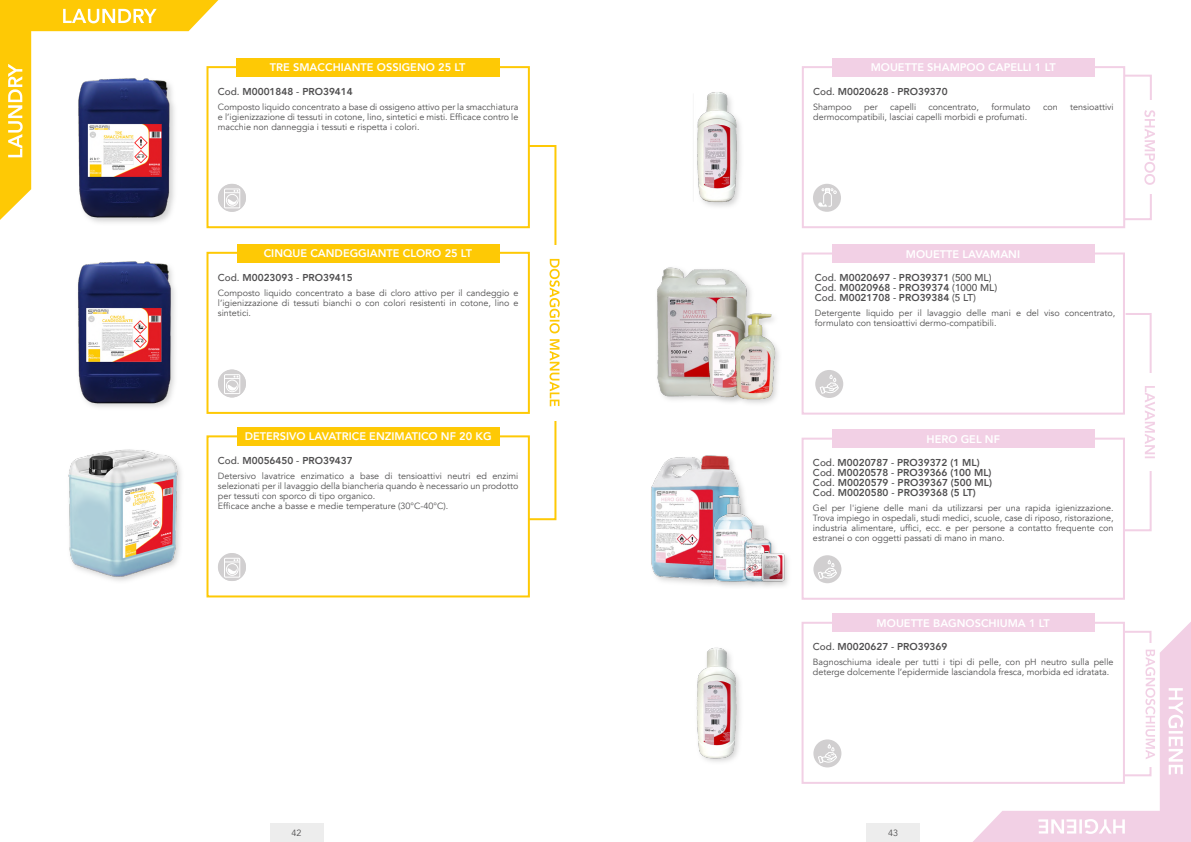
<style>
.page{position:relative;width:1191px;height:842px;background:#fff}
.page>*{position:absolute;margin:0;border:0;box-sizing:border-box;transform-origin:0 0}
.t1{font:800 11px "Avenir";color:#fff}
.t2{font:800 10px/10px "Avenir";color:#4f4e4f}
.t3{font:9px/10px "Avenir";color:#4f4e4f}
.s1{font-weight:500}
</style>
<div class="page">
<div style="left:270px;top:823px;width:53px;height:19px;background:#ededed"></div>
<div style="left:866px;top:823px;width:54px;height:19px;background:#ededed"></div>
<svg style="left:0;top:0;width:218px;height:220px"></svg>
<svg style="left:8px;top:64px;width:15px;height:93px"></svg>
<svg style="left:63px;top:9px;width:94px;height:14px"></svg>
<svg style="left:973px;top:621px;width:218px;height:221px;fill:#f2d0e5"></svg>
<div style="left:802px;top:66px;width:323px;height:162px;background:#fff;border:2px solid #f2d0e5"></div>
<div style="left:832px;top:58px;width:262px;height:19px;background:#f2d0e5"></div>
<div style="left:813px;top:184px;width:28px;height:28px;background:#d1cfd0;border-radius:50%"></div>
<img style="left:697px;top:92px;width:44px;height:115px">
<svg style="left:1122px;top:74px;width:33px;height:147px"></svg>
<svg style="left:817px;top:188px;width:20px;height:41px"></svg>
<div style="left:801px;top:252px;width:324px;height:163px;background:#fff;border:2px solid #f2d0e5"></div>
<div style="left:832px;top:244px;width:262px;height:19px;background:#f2d0e5"></div>
<div style="left:655px;top:265px;width:99px;height:138px;background:#c6c6c6;opacity:.75"></div>
<img style="left:657px;top:267px;width:93px;height:131px">
<div style="left:705px;top:295px;width:48px;height:110px;background:#c6c6c6;opacity:.75"></div>
<img style="left:705px;top:295px;width:43px;height:104px">
<div style="left:815px;top:370px;width:28px;height:28px;background:#d1cfd0;border-radius:50%"></div>
<svg style="left:820px;top:374px;width:18px;height:20px"></svg>
<div style="left:801px;top:438px;width:324px;height:162px;background:#fff;border:2px solid #f2d0e5"></div>
<div style="left:832px;top:430px;width:262px;height:18px;background:#f2d0e5"></div>
<svg style="left:1154px;top:386px;width:1px;height:73px"></svg>
<svg style="left:1122px;top:312px;width:32px;height:220px"></svg>
<div style="left:801px;top:622px;width:324px;height:162px;background:#fff;border:2px solid #f2d0e5"></div>
<div style="left:832px;top:614px;width:262px;height:18px;background:#f2d0e5"></div>
<div style="left:1141px;top:643px;width:17px;height:123px;background:#fff"></div>
<svg style="left:1122px;top:630px;width:33px;height:147px"></svg>
<div style="left:813px;top:739px;width:28px;height:28px;background:#d1cfd0;border-radius:50%"></div>
<svg style="left:818px;top:744px;width:19px;height:21px"></svg>
<div style="left:732px;top:311px;width:50px;height:96px;background:#fefefe"></div>
<img style="left:733px;top:310px;width:46px;height:94px">
<img style="left:651px;top:455px;width:91px;height:129px">
<div style="left:712px;top:492px;width:50px;height:97px;background:#c6c6c6;opacity:.75"></div>
<img style="left:710px;top:487px;width:46px;height:98px">
<div style="left:741px;top:523px;width:37px;height:66px;background:#c6c6c6;opacity:.75"></div>
<img style="left:736px;top:520px;width:41px;height:63px">
<div style="left:758px;top:551px;width:33px;height:38px;background:#c6c6c6;opacity:.75"></div>
<img style="left:759px;top:552px;width:28px;height:31px">
<img style="left:696px;top:647px;width:45px;height:115px">
<div style="left:813px;top:555px;width:28px;height:28px;background:#d1cfd0;border-radius:50%"></div>
<svg style="left:818px;top:560px;width:19px;height:21px"></svg>
<svg style="left:1168px;top:688px;width:15px;height:86px"></svg>
<svg style="left:1038px;top:819px;width:86px;height:15px"></svg>
<svg style="left:525px;top:145px;width:35px;height:376px"></svg>
<div style="left:206px;top:66px;width:324px;height:162px;background:#fff;border:2px solid #fec905"></div>
<div style="left:236px;top:58px;width:264px;height:19px;background:#fec905"></div>
<div style="left:206px;top:252px;width:324px;height:162px;background:#fff;border:2px solid #fec905"></div>
<div style="left:237px;top:244px;width:262px;height:18px;background:#fec905"></div>
<svg style="left:218px;top:369px;width:28px;height:28px"></svg>
<img style="left:47px;top:72px;width:152px;height:151px">
<img style="left:78px;top:261px;width:97px;height:146px">
<div style="left:218px;top:184px;width:28px;height:28px;background:#d1cfd0;border-radius:50%"></div>
<svg style="left:226px;top:190px;width:15px;height:17px"></svg>
<div style="left:224px;top:189px;width:16px;height:19px;border:1px solid #fff"></div>
<div style="left:218px;top:370px;width:28px;height:27px;background:#d1cfd0;border-radius:50%"></div>
<svg style="left:226px;top:375px;width:15px;height:17px"></svg>
<div style="left:224px;top:374px;width:16px;height:20px;border:1px solid #fff"></div>
<div style="left:206px;top:435px;width:324px;height:162px;background:#fff;border:2px solid #fec905"></div>
<div style="left:237px;top:427px;width:262px;height:19px;background:#fec905"></div>
<div style="left:218px;top:553px;width:28px;height:28px;background:#d1cfd0;border-radius:50%"></div>
<svg style="left:226px;top:559px;width:15px;height:17px"></svg>
<div style="left:224px;top:558px;width:16px;height:19px;border:1px solid #fff"></div>
<img style="left:68px;top:449px;width:113px;height:132px">
<p class="t1" style="left:270px;top:59px;width:197px">TRE SMACCHIANTE OSSIGENO 25 LT</p>
<p class="t2" style="left:218px;top:86px;width:136px"><span class="s1">Cod.</span> M0001848 <span class="s1">-</span> PRO39414</p>
<p class="t3" style="left:218px;top:102px;width:302px;text-align:justify">Composto liquido concentrato a base di ossigeno attivo per la smacchiatura e l’igienizzazione di tessuti in cotone, lino, sintetici e misti. Efficace contro le macchie non danneggia i tessuti e rispetta i colori.</p>
<p class="t1" style="left:264px;top:244px;width:210px">CINQUE CANDEGGIANTE CLORO 25 LT</p>
<p class="t2" style="left:218px;top:272px;width:136px"><span class="s1">Cod.</span> M0023093 <span class="s1">-</span> PRO39415</p>
<p class="t3" style="left:218px;top:288px;width:302px;text-align:justify">Composto liquido concentrato a base di cloro attivo per il candeggio e l’igienizzazione di tessuti bianchi o con colori resistenti in cotone, lino e sintetici.</p>
<p class="t1" style="left:245px;top:428px;width:248px">DETERSIVO LAVATRICE ENZIMATICO NF 20 KG</p>
<p class="t2" style="left:218px;top:456px;width:136px"><span class="s1">Cod.</span> M0056450 <span class="s1">-</span> PRO39437</p>
<p class="t3" style="left:218px;top:471px;width:302px">Detersivo lavatrice enzimatico a base di tensioattivi neutri ed enzimi selezionati per il lavaggio della biancheria quando è necessario un prodotto per tessuti con sporco di tipo organico.<br>Efficace anche a basse e medie temperature (30°C-40°C).</p>
<p class="t1" style="left:870px;top:59px;width:186px">MOUETTE SHAMPOO CAPELLI 1 LT</p>
<p class="t2" style="left:813px;top:86px;width:136px"><span class="s1">Cod.</span> M0020628 <span class="s1">-</span> PRO39370</p>
<p class="t3" style="left:813px;top:102px;width:40px">Shampoo</p>
<p class="t3" style="left:864px;top:102px;width:15px">per</p>
<p class="t3" style="left:890px;top:102px;width:27px">capelli</p>
<p class="t3" style="left:928px;top:102px;width:52px">concentrato,</p>
<p class="t3" style="left:991px;top:102px;width:40px">formulato</p>
<p class="t3" style="left:1043px;top:102px;width:16px">con</p>
<p class="t3" style="left:1070px;top:102px;width:45px">tensioattivi</p>
<p class="t3" style="left:813px;top:112px;width:215px">dermocompatibili, lasciai capelli morbidi e profumati.</p>
<p class="t1" style="left:906px;top:245px;width:116px">MOUETTE LAVAMANI</p>
<p class="t2" style="left:815px;top:273px;width:184px"><span class="s1">Cod.</span> M0020697 <span class="s1">-</span> PRO39371 <span class="s1">(500 ML)<br>Cod.</span> M0020968 <span class="s1">-</span> PRO39374 <span class="s1">(1000 ML)<br>Cod.</span> M0021708 <span class="s1">-</span> PRO39384 <span class="s1">(5 LT)</span></p>
<p class="t3" style="left:815px;top:308px;width:302px">Detergente liquido per il lavaggio delle mani e del viso concentrato, formulato con tensioattivi dermo-compatibili.</p>
<p class="t1" style="left:926px;top:431px;width:75px">HERO GEL NF</p>
<p class="t2" style="left:813px;top:458px;width:181px"><span class="s1">Cod.</span> M0020787 <span class="s1">-</span> PRO39372 (1 ML)<br><span class="s1">Cod.</span> M0020578 <span class="s1">-</span> PRO39366 (100 ML)<br><span class="s1">Cod.</span> M0020579 <span class="s1">-</span> PRO39367 (500 ML)<br><span class="s1">Cod.</span> M0020580 <span class="s1">-</span> PRO39368 (5 LT)</p>
<p class="t3" style="left:813px;top:503px;width:302px;text-align:justify">Gel per l'igiene delle mani da utilizzarsi per una rapida igienizzazione.<br>Trova impiego in ospedali, studi medici, scuole, case di riposo, ristorazione, industria alimentare, uffici, ecc. e per persone a contatto frequente con estranei o con oggetti passati di mano in mano.</p>
<p class="t1" style="left:876px;top:615px;width:175px">MOUETTE BAGNOSCHIUMA 1 LT</p>
<p class="t2" style="left:813px;top:642px;width:136px"><span class="s1">Cod.</span> M0020627 <span class="s1">-</span> PRO39369</p>
<p class="t3" style="left:813px;top:657px;width:302px">Bagnoschiuma ideale per tutti i tipi di pelle, con pH neutro sulla pelle deterge dolcemente l’epidermide lasciandola fresca, morbida ed idratata.</p>
<p class="t3" style="left:291px;top:828px;width:12px">42</p>
<p class="t3" style="left:888px;top:828px;width:12px">43</p>
</div>
